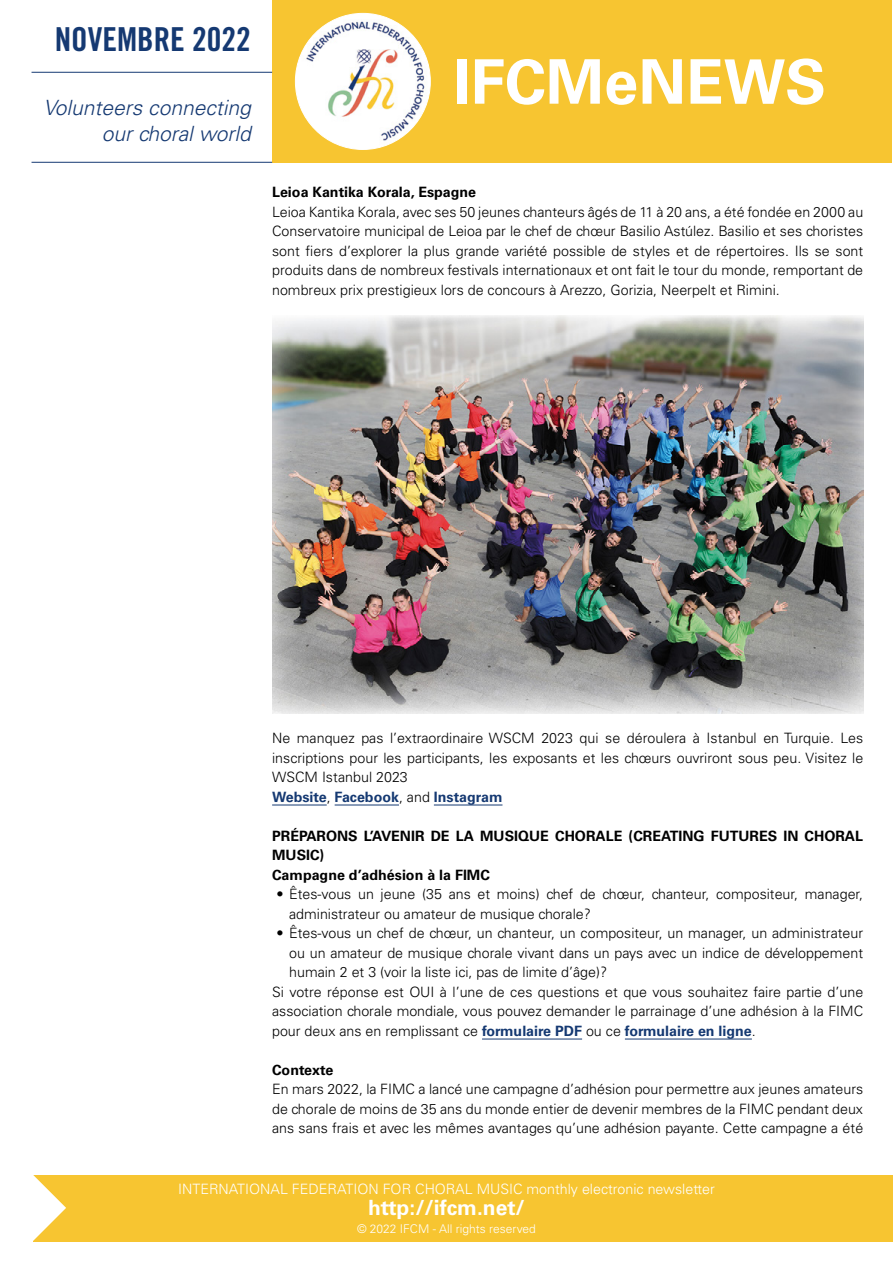
<style>
.page{position:relative;width:893px;height:1263px;background:#fff}
.page>*{position:absolute;margin:0;border:0;box-sizing:border-box;transform-origin:0 0}
.t1{font:700 61.5px "Univers LT Std";color:#fff}
.t2{font:33px "Trade Gothic LT Std Bd Cn 20";color:#153972}
.t3{font:italic 300 21px/25.2px "Univers LT Std";color:#153972;text-align:right}
.t4{font:700 21px "Univers LT Std";color:#fff}
.t5{font:300 14.25px/19.5px "Univers LT Std";color:#000;text-align:justify}
.t6{font:700 14.25px/19.5px "Univers LT Std";color:#000}
.t7{font:300 14.25px "Univers LT Std";color:#fff}
.t8{font:300 12px "Univers LT Std";color:#fff}
.s1{font-weight:700;color:#153972}
</style>
<div class="page">
<hr style="left:272px;top:805px;width:55px;height:1px;background:#153972">
<hr style="left:335px;top:805px;width:64px;height:1px;background:#153972">
<hr style="left:434px;top:805px;width:68px;height:1px;background:#153972">
<hr style="left:482px;top:1039px;width:100px;height:1px;background:#153972">
<hr style="left:625px;top:1039px;width:127px;height:1px;background:#153972">
<div style="left:33px;top:1176px;width:860px;height:66px;background:#f7c531"></div>
<svg style="left:33px;top:1175px;width:33px;height:66px"></svg>
<div style="left:272px;top:0;width:619px;height:163px;background:#f7c531"></div>
<img style="left:295px;top:13px;width:135px;height:136px">
<hr style="left:32px;top:72px;width:240px;height:1px;background:#153972">
<hr style="left:32px;top:162px;width:240px;height:1px;background:#153972">
<img style="left:272px;top:316px;width:591px;height:398px">
<h2 class="t2" style="left:55px;top:19px;width:198px">NOVEMBRE 2022</h2>
<h3 class="t3" style="left:44px;top:96px;width:209px">Volunteers connecting our choral world</h3>
<h1 class="t1" style="left:454px;top:46px;width:374px">IFCMeNEWS</h1>
<p class="t6" style="left:272px;top:183px;width:206px">Leioa Kantika Korala, Espagne</p>
<p class="t5" style="left:272px;top:202px;width:593px">Leioa Kantika Korala, avec ses 50 jeunes chanteurs âgés de 11 à 20 ans, a été fondée en 2000 au Conservatoire municipal de Leioa par le chef de chœur Basilio Astúlez. Basilio et ses choristes sont fiers d’explorer la plus grande variété possible de styles et de répertoires. Ils se sont produits dans de nombreux festivals internationaux et ont fait le tour du monde, remportant de nombreux prix prestigieux lors de concours à Arezzo, Gorizia, Neerpelt et Rimini.</p>
<p class="t5" style="left:272px;top:729px;width:593px;text-align:left">Ne manquez pas l’extraordinaire WSCM 2023 qui se déroulera à Istanbul en Turquie. Les inscriptions pour les participants, les exposants et les chœurs ouvriront sous peu. Visitez le WSCM Istanbul 2023<br><span class="s1">Website</span>, <span class="s1">Facebook</span>, and <span class="s1">Instagram</span></p>
<p class="t6" style="left:272px;top:826px;width:592px">PRÉPARONS L’AVENIR DE LA MUSIQUE CHORALE (CREATING FUTURES IN CHORAL<br>MUSIC)<br>Campagne d’adhésion à la FIMC</p>
<p class="t5" style="left:289px;top:885px;width:576px;text-indent:-13px">• Êtes-vous un jeune (35 ans et moins) chef de chœur, chanteur, compositeur, manager, administrateur ou amateur de musique chorale?</p>
<p class="t5" style="left:276px;top:924px;width:588px">• Êtes-vous un chef de chœur, un chanteur, un compositeur, un manager, un administrateur</p>
<p class="t5" style="left:289px;top:943px;width:575px">ou un amateur de musique chorale vivant dans un pays avec un indice de développement</p>
<p class="t5" style="left:289px;top:963px;width:320px">humain 2 et 3 (voir la liste ici, pas de limite d’âge)?</p>
<p class="t5" style="left:272px;top:982px;width:593px">Si votre réponse est OUI à l’une de ces questions et que vous souhaitez faire partie d’une</p>
<p class="t5" style="left:272px;top:1002px;width:593px">association chorale mondiale, vous pouvez demander le parrainage d’une adhésion à la FIMC</p>
<p class="t5" style="left:272px;top:1021px;width:485px">pour deux ans en remplissant ce <span class="s1">formulaire PDF</span> ou ce <span class="s1">formulaire en ligne</span>.</p>
<p class="t6" style="left:272px;top:1060px;width:63px">Contexte</p>
<p class="t5" style="left:272px;top:1080px;width:593px">En mars 2022, la FIMC a lancé une campagne d’adhésion pour permettre aux jeunes amateurs de chorale de moins de 35 ans du monde entier de devenir membres de la FIMC pendant deux ans sans frais et avec les mêmes avantages qu’une adhésion payante. Cette campagne a été</p>
<p class="t7" style="left:178px;top:1180px;width:538px">INTERNATIONAL FEDERATION FOR CHORAL MUSIC monthly electronic newsletter</p>
<h3 class="t4" style="left:368px;top:1195px;width:158px">http://ifcm.net/</h3>
<p class="t8" style="left:357px;top:1221px;width:180px">© 2022 IFCM - All rights reserved</p>
</div>
